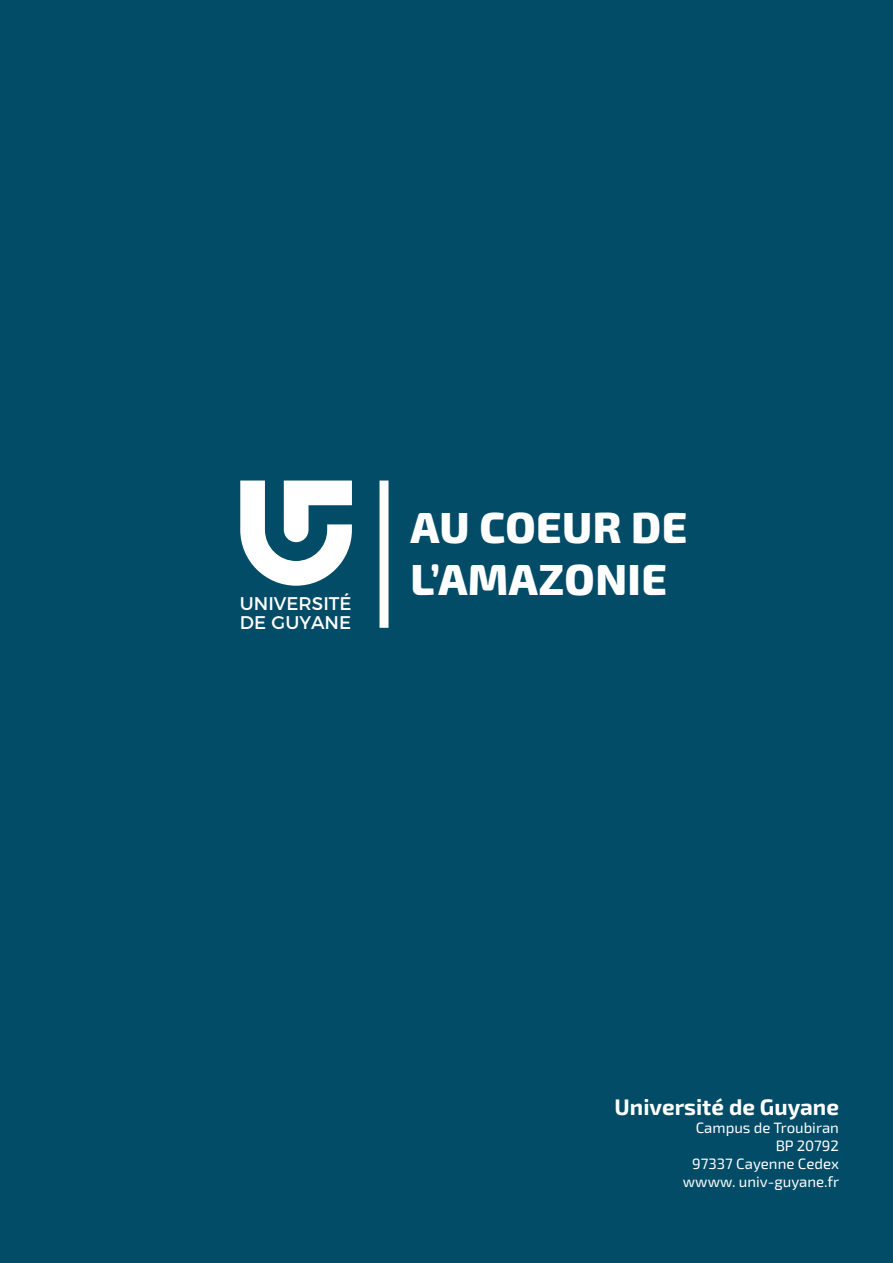
<style>
.page{position:relative;width:893px;height:1263px;background:#024c67}
.page>*{position:absolute;margin:0;border:0;box-sizing:border-box;transform-origin:0 0}
.t1{font:800 43.5px/52.2px "Exo 2.0";letter-spacing:.01em;color:#fff}
.t2{font:700 22.5px "Exo 2.0";color:#fff}
.t3{font:18.3px/19px "Montserrat";color:#fff}
.t4{font:15px/18px "Exo 2.0";color:#fff;text-align:right}
</style>
<div class="page">
<div style="left:379px;top:480px;width:9px;height:148px;background:#fff;border:5px solid #fff"></div>
<svg style="left:240px;top:480px;width:112px;height:106px"></svg>
<p class="t3" style="left:240px;top:594px;width:113px">UNIVERSITÉ<br>DE GUYANE</p>
<h1 class="t1" style="left:411px;top:502px;width:278px">AU COEUR DE<br>L’AMAZONIE</h1>
<h2 class="t2" style="left:615px;top:1098px;width:226px">Université de Guyane</h2>
<p class="t4" style="left:683px;top:1118px;width:158px">Campus de Troubiran<br>BP 20792<br>97337 Cayenne Cedex wwww. univ-guyane.fr</p>
</div>
